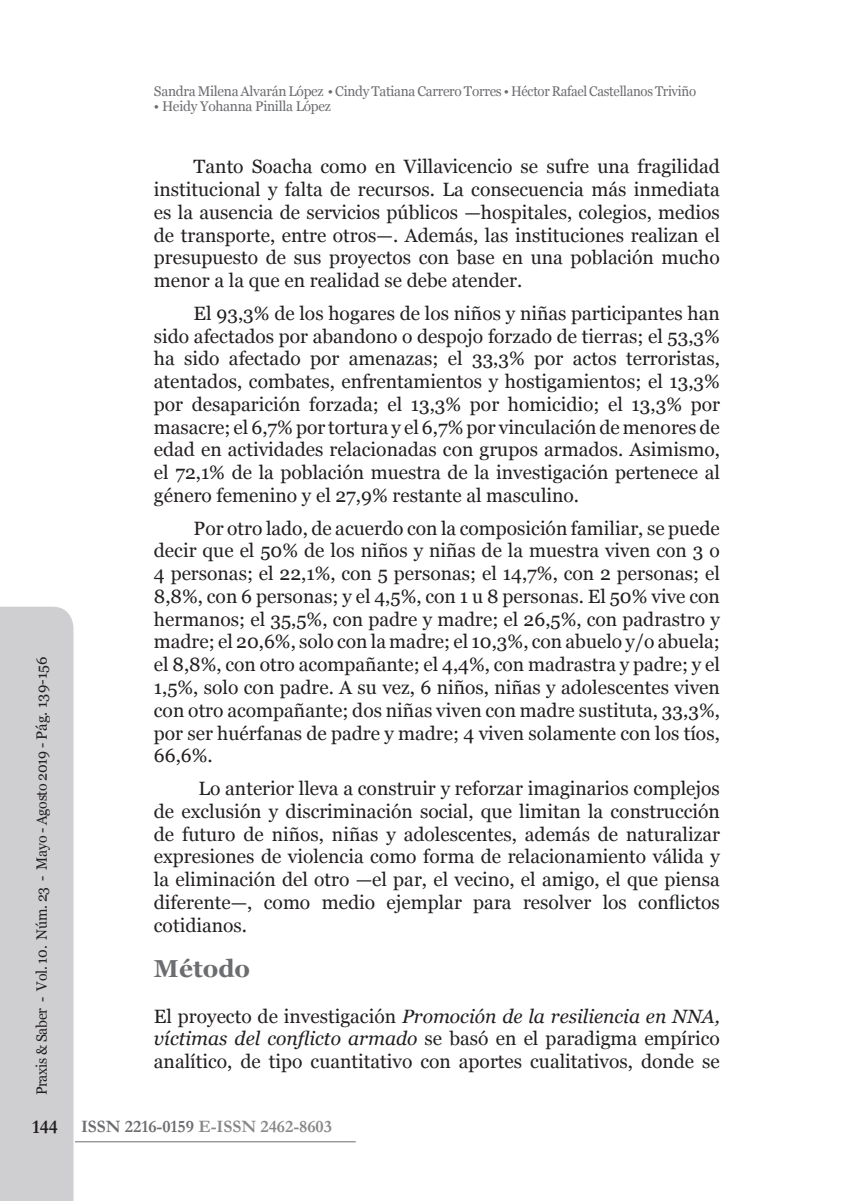
<style>
.page{position:relative;width:859px;height:1201px;background:#fff}
.page>*{position:absolute;margin:0;border:0;box-sizing:border-box;transform-origin:0 0}
.t1{font:700 24.5px "Georgia";color:#6c6d70}
.t2{font:19.25px/22.8px "Georgia";color:#231f20;text-align:justify}
.t3{font:600 17.5px "Garamond";color:#888}
.t4{font:14.88px "Georgia";letter-spacing:-.02em;color:#231f20;scale:.95 1}
.t5{font:14px "Georgia";letter-spacing:-.02em;color:#6c6d70}
.s1{font-style:italic}
.s2{font-size:19.25px;color:#231f20}
.s3{color:#6c6d70}
</style>
<div class="page">
<div style="left:0;top:606px;width:73px;height:594px;background:#cfcfd1"></div>
<hr style="left:75px;top:1141px;width:280px;height:1px;background:#6c6c6e">
<p class="t5" style="left:154px;top:82px;width:543px">Sandra Milena Alvarán López • Cindy Tatiana Carrero Torres • Héctor Rafael Castellanos Triviño</p>
<p class="t5" style="left:154px;top:97px;width:178px">• Heidy Yohanna Pinilla López</p>
<p class="t2" style="left:154px;top:156px;width:567px;text-indent:40px">Tanto Soacha como en Villavicencio se sufre una fragilidad institucional y falta de recursos. La consecuencia más inmediata es la ausencia de servicios públicos —hospitales, colegios, medios de transporte, entre otros—. Además, las instituciones realizan el presupuesto de sus proyectos con base en una población mucho menor a la que en realidad se debe atender.</p>
<p class="t2" style="left:154px;top:302px;width:567px;text-indent:40px">El 93,3% de los hogares de los niños y niñas participantes han sido afectados por abandono o despojo forzado de tierras; el 53,3% ha sido afectado por amenazas; el 33,3% por actos terroristas, atentados, combates, enfrentamientos y hostigamientos; el 13,3% por desaparición forzada; el 13,3% por homicidio; el 13,3% por masacre; el 6,7% por tortura y el 6,7% por vinculación de menores de edad en actividades relacionadas con grupos armados. Asimismo, el 72,1% de la población muestra de la investigación pertenece al género femenino y el 27,9% restante al masculino.</p>
<p class="t2" style="left:154px;top:517px;width:567px;text-indent:40px">Por otro lado, de acuerdo con la composición familiar, se puede decir que el 50% de los niños y niñas de la muestra viven con 3 o 4 personas; el 22,1%, con 5 personas; el 14,7%, con 2 personas; el 8,8%, con 6 personas; y el 4,5%, con 1 u 8 personas. El 50% vive con hermanos; el 35,5%, con padre y madre; el 26,5%, con padrastro y madre; el 20,6%, solo con la madre; el 10,3%, con abuelo y/o abuela; el 8,8%, con otro acompañante; el 4,4%, con madrastra y padre; y el 1,5%, solo con padre. A su vez, 6 niños, niñas y adolescentes viven con otro acompañante; dos niñas viven con madre sustituta, 33,3%, por ser huérfanas de padre y madre; 4 viven solamente con los tíos, 66,6%.</p>
<p class="t2" style="left:154px;top:777px;width:567px;text-indent:44px">Lo anterior lleva a construir y reforzar imaginarios complejos de exclusión y discriminación social, que limitan la construcción de futuro de niños, niñas y adolescentes, además de naturalizar expresiones de violencia como forma de relacionamiento válida y la eliminación del otro —el par, el vecino, el amigo, el que piensa diferente—, como medio ejemplar para resolver los conflictos cotidianos.</p>
<p class="t1" style="left:154px;top:952px;width:98px">Método</p>
<p class="t2" style="left:154px;top:1004px;width:567px">El proyecto de investigación <span class="s1">Promoción de la resiliencia en NNA, víctimas del conflicto armado</span> se basó en el paradigma empírico analítico, de tipo cuantitativo con aportes cualitativos, donde se</p>
<p class="t4" style="left:33px;top:1095px;width:463px;rotate:-90deg">Praxis &amp; Saber - Vol. 10. Núm. 23 - Mayo - Agosto 2019 - Pág. 139-156</p>
<p class="t3" style="left:32px;top:1114px;width:301px"><span class="s2">144</span> <span class="s3">ISSN 2216-0159</span> E-ISSN 2462-8603</p>
</div>
